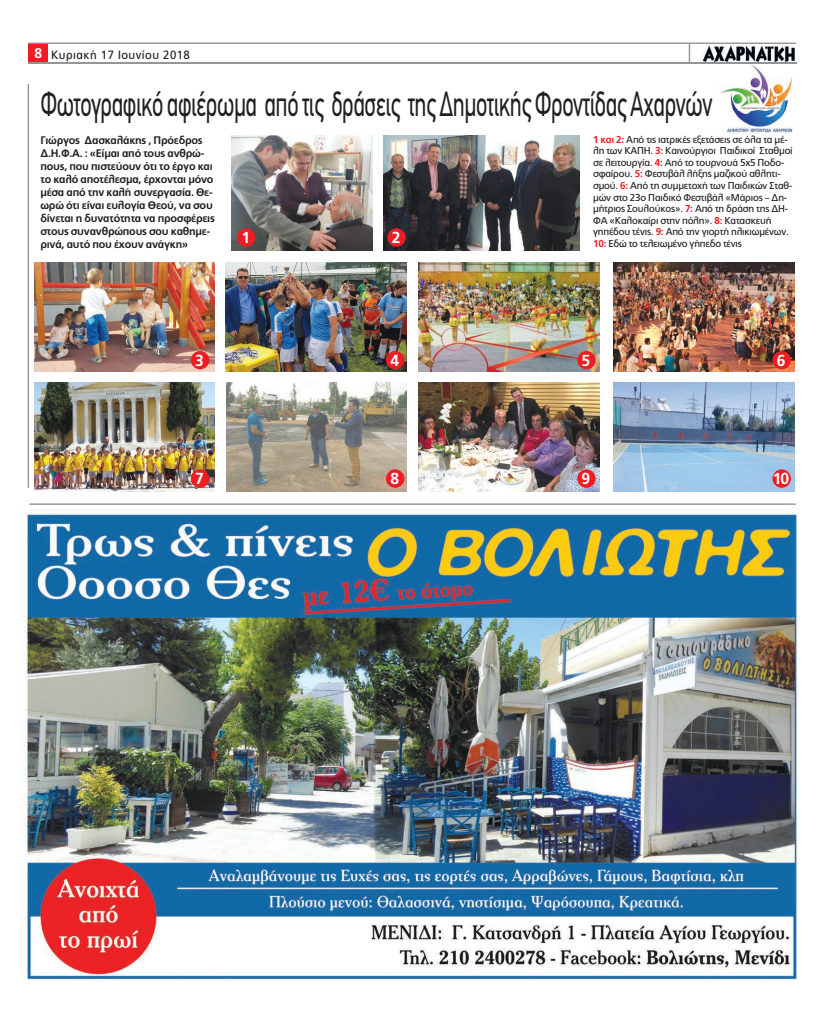
<style>
.page{position:relative;width:823px;height:1021px;background:#fff}
.page>*{position:absolute;margin:0;border:0;box-sizing:border-box;transform-origin:0 0}
.t1{font:35.2px "PF Din Text";letter-spacing:-.02em;color:#231f20;scale:.65 1}
.t2{font:700 16px "PF Catalog";color:#fff}
.t3{font:12px "PF Catalog";letter-spacing:.04em;color:#231f20;scale:.95 1}
.t4{font:700 11px/13px "PF Catalog";letter-spacing:-.02em;color:#231f20}
.t5{font:10px/11.5px "PF Catalog";letter-spacing:-.02em;color:#231f20}
.s1{font-weight:700;font-size:14px;color:#fff}
.s2{font-weight:700;color:#ee1d23}
</style>
<div class="page">
<div style="left:28px;top:43px;width:20px;height:20px;background:#ee1d23"></div>
<hr style="left:28px;top:43px;width:767px;height:1px;background:#939598">
<hr style="left:28px;top:62px;width:767px;height:2px;background:#939598">
<img style="left:702px;top:44px;width:93px;height:17px">
<svg style="left:688px;top:44px;width:1px;height:18px"></svg>
<img style="left:22px;top:513px;width:776px;height:468px">
<hr style="left:29px;top:503px;width:766px;height:2px;background:#939598">
<hr style="left:28px;top:84px;width:1px;height:404px;background:#939598">
<img style="left:720px;top:62px;width:77px;height:72px">
<img style="left:720px;top:62px;width:75px;height:2px">
<img style="left:34px;top:382px;width:180px;height:109px">
<img style="left:34px;top:262px;width:180px;height:110px">
<img style="left:226px;top:262px;width:180px;height:110px">
<img style="left:227px;top:382px;width:179px;height:109px">
<img style="left:418px;top:262px;width:181px;height:110px">
<img style="left:418px;top:382px;width:181px;height:109px">
<img style="left:613px;top:382px;width:180px;height:109px">
<img style="left:613px;top:262px;width:180px;height:110px">
<img style="left:231px;top:135px;width:141px;height:115px">
<img style="left:383px;top:135px;width:196px;height:115px">
<div style="left:237px;top:228px;width:18px;height:19px;background:#ee1d23;border-radius:50%"></div>
<div style="left:191px;top:351px;width:18px;height:18px;background:#ee1d23;border-radius:50%"></div>
<div style="left:191px;top:469px;width:18px;height:19px;background:#ee1d23;border-radius:50%"></div>
<div style="left:386px;top:351px;width:18px;height:18px;background:#ee1d23;border-radius:50%"></div>
<div style="left:386px;top:469px;width:18px;height:19px;background:#ee1d23;border-radius:50%"></div>
<div style="left:577px;top:351px;width:18px;height:18px;background:#ee1d23;border-radius:50%"></div>
<div style="left:577px;top:469px;width:18px;height:19px;background:#ee1d23;border-radius:50%"></div>
<div style="left:772px;top:351px;width:18px;height:18px;background:#ee1d23;border-radius:50%"></div>
<div style="left:772px;top:469px;width:18px;height:19px;background:#ee1d23;border-radius:50%"></div>
<div style="left:387px;top:228px;width:18px;height:19px;background:#ee1d23;border-radius:50%"></div>
<p class="t3" style="left:34px;top:48px;width:165px"><span class="s1">8</span> Κυριακή 17 Ιουνίου 2018</p>
<h1 class="t1" style="left:40px;top:84px;width:1034px">Φωτογραφικό αφιέρωµα από τις δράσεις της ∆ηµοτικής Φροντίδας Αχαρνών</h1>
<p class="t4" style="left:40px;top:133px;width:176px">Γιώργος ∆ασκαλάκης , Πρόεδρος ∆.Η.Φ.Α. : «Είµαι από τους ανθρώ&shy;πους, που πιστεύουν ότι το έργο και το καλό αποτέλεσµα, έρχονται µόνο µέσα από την καλή συνεργασία. Θε&shy;ωρώ ότι είναι ευλογία Θεού, να σου δίνεται η δυνατότητα να προσφέρεις στους συνανθρώπους σου καθηµε&shy;ρινά, αυτό που έχουν ανάγκη»</p>
<p class="t5" style="left:592px;top:134px;width:201px"><span class="s2">1 και 2:</span> Από τις ιατρικές εξετάσεις σε όλα τα µέ&shy;λη των ΚΑΠΗ. <span class="s2">3:</span> Καινούργιοι Παιδικοί Σταθµοί σε λειτουργία. <span class="s2">4:</span> Από το τουρνουά 5χ5 Ποδο&shy;σφαίρου. <span class="s2">5:</span> Φεστιβάλ λήξης µαζικού αθλητι&shy;σµού. <span class="s2">6:</span> Από τη συµµετοχή των Παιδικών Σταθ&shy;µών στο 23ο Παιδικό Φεστιβάλ «Μάριος – ∆η&shy;µήτριος Σουλούκος». <span class="s2">7:</span> Από τη δράση της ∆Η-ΦΑ «Καλοκαίρι στην πόλη». <span class="s2">8:</span> Κατασκευή γηπέδου τένις. <span class="s2">9:</span> Από την γιορτή ηλικιωµένων.</p>
<h2 class="t2" style="left:391px;top:228px;width:10px">2</h2>
<h2 class="t2" style="left:241px;top:228px;width:10px">1</h2>
<p class="t5" style="left:592px;top:237px;width:150px"><span class="s2">10:</span> Εδώ το τελειωµένο γήπεδο τένις</p>
<h2 class="t2" style="left:195px;top:351px;width:10px">3</h2>
<h2 class="t2" style="left:195px;top:469px;width:10px">7</h2>
<h2 class="t2" style="left:390px;top:351px;width:10px">4</h2>
<h2 class="t2" style="left:390px;top:469px;width:10px">8</h2>
<h2 class="t2" style="left:581px;top:351px;width:10px">5</h2>
<h2 class="t2" style="left:581px;top:469px;width:10px">9</h2>
<h2 class="t2" style="left:776px;top:351px;width:10px">6</h2>
<h2 class="t2" style="left:772px;top:469px;width:18px">10</h2>
</div>
